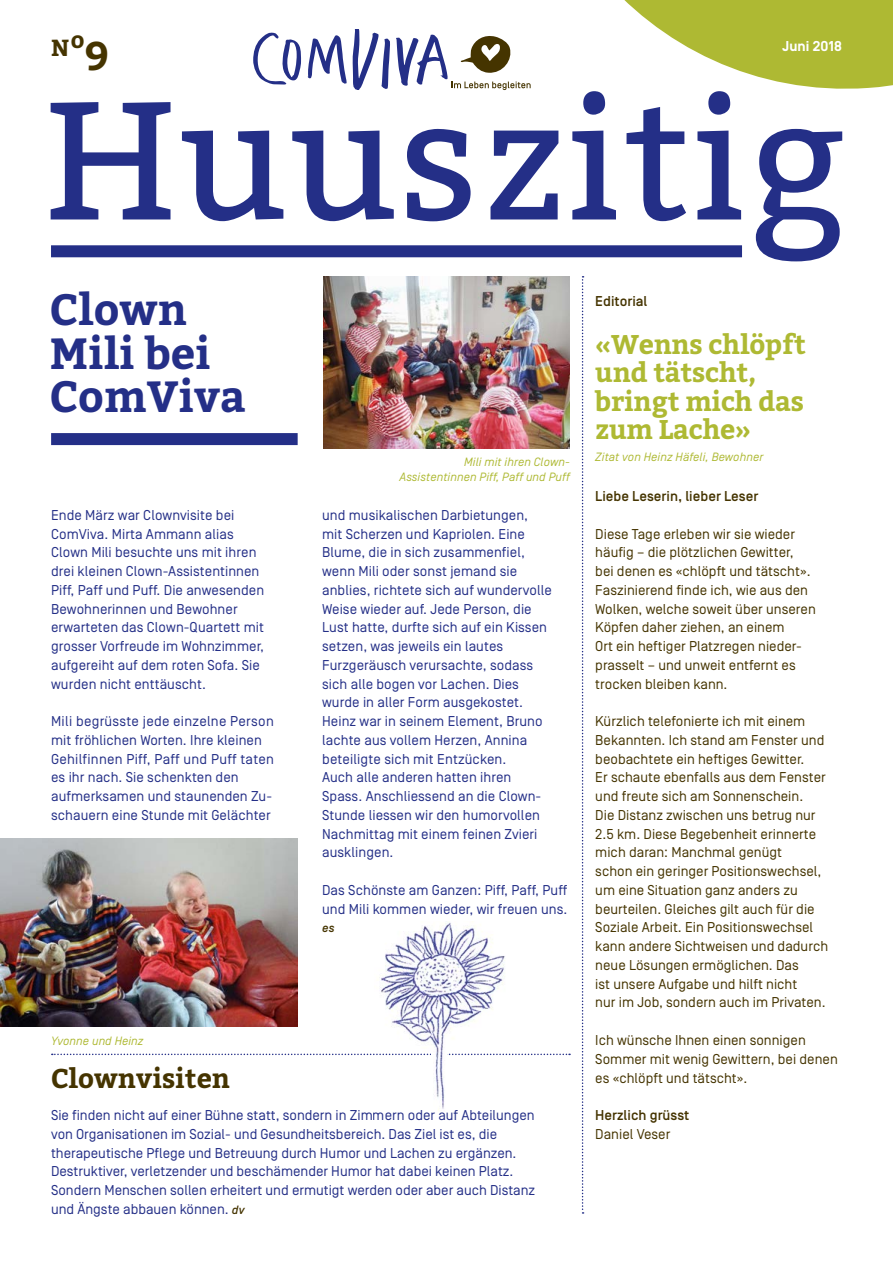
<style>
.page{position:relative;width:893px;height:1263px;background:#fff}
.page>*{position:absolute;margin:0;border:0;box-sizing:border-box;transform-origin:0 0}
.t1{font:167.7px "Bitter";letter-spacing:.01em;color:#242f87}
.t2{font:700 43.5px/43.5px "Bitter";color:#242f87}
.t3{font:700 39.75px "Bitter";color:#453400}
.t4{font:700 27px/28.5px "Bitter";letter-spacing:-.01em;color:#aeb933}
.t5{font:700 27px "Bitter";color:#453400}
.t6{font:700 23.25px "Bitter";color:#453400}
.t7{font:14.25px/18.8px "Simplon Norm";letter-spacing:.005em;color:#242f87}
.t8{font:14.25px/18.8px "Simplon Norm";color:#453400}
.t9{font:500 14.25px "Simplon Norm";color:#453400}
.t10{font:700 14.25px "Simplon Norm";letter-spacing:.01em;color:#fff}
.t11{font:italic 12px/15px "Simplon Norm";letter-spacing:.01em;color:#aeb933;text-align:right}
.t12{font:italic 500 12px "Simplon Norm";color:#453400}
.s1{font-weight:500;font-style:italic;font-size:12px;color:#453400}
</style>
<div class="page">
<svg style="left:52px;top:1053px;width:518px;height:2px"></svg>
<svg style="left:582px;top:276px;width:2px;height:938px"></svg>
<div style="left:51px;top:245px;width:691px;height:12px;background:#242f87"></div>
<div style="left:51px;top:433px;width:247px;height:12px;background:#242f87"></div>
<img style="left:323px;top:276px;width:247px;height:172px">
<img style="left:0;top:839px;width:298px;height:188px">
<img style="left:375px;top:921px;width:135px;height:191px">
<svg style="left:253px;top:32px;width:48px;height:53px"></svg>
<svg style="left:307px;top:35px;width:40px;height:49px"></svg>
<svg style="left:353px;top:29px;width:37px;height:61px"></svg>
<svg style="left:396px;top:0;width:497px;height:90px"></svg>
<h3 class="t6" style="left:51px;top:30px;width:35px">No</h3>
<p class="t10" style="left:782px;top:38px;width:61px">Juni 2018</p>
<h3 class="t3" style="left:85px;top:32px;width:26px">9</h3>
<h1 class="t1" style="left:44px;top:63px;width:804px">Huuszitig</h1>
<p class="t9" style="left:595px;top:294px;width:54px">Editorial</p>
<h3 class="t4" style="left:595px;top:330px;width:212px">«Wenns chlöpft und tätscht, bringt mich das zum Lache»</h3>
<p class="t11" style="left:595px;top:449px;width:169px">Zitat von Heinz Häfeli, Bewohner</p>
<p class="t9" style="left:595px;top:489px;width:164px">Liebe Leserin, lieber Leser</p>
<p class="t8" style="left:595px;top:525px;width:222px">Diese Tage erleben wir sie wieder häufig – die plötzlichen Gewitter,<br>bei denen es «chlöpft und tätscht».<br>Faszinierend finde ich, wie aus den<br>Wolken, welche soweit über unseren<br>Köpfen daher ziehen, an einem<br>Ort ein heftiger Platzregen nieder&shy;prasselt – und unweit entfernt es trocken bleiben kann.</p>
<p class="t8" style="left:595px;top:712px;width:234px">Kürzlich telefonierte ich mit einem Bekannten. Ich stand am Fenster und beobachtete ein heftiges Gewitter.<br>Er schaute ebenfalls aus dem Fenster und freute sich am Sonnenschein.<br>Die Distanz zwischen uns betrug nur 2.5 km. Diese Begebenheit erinnerte mich daran: Manchmal genügt<br>schon ein geringer Positionswechsel, um eine Situation ganz anders zu beurteilen. Gleiches gilt auch für die Soziale Arbeit. Ein Positionswechsel kann andere Sichtweisen und dadurch neue Lösungen ermöglichen. Das<br>ist unsere Aufgabe und hilft nicht<br>nur im Job, sondern auch im Privaten.</p>
<p class="t8" style="left:595px;top:1031px;width:244px">Ich wünsche Ihnen einen sonnigen<br>Sommer mit wenig Gewittern, bei denen es «chlöpft und tätscht».</p>
<p class="t9" style="left:595px;top:1107px;width:96px">Herzlich grüsst</p>
<p class="t8" style="left:595px;top:1125px;width:77px">Daniel Veser</p>
<h2 class="t2" style="left:50px;top:288px;width:197px">Clown<br>Mili bei<br>ComViva</h2>
<p class="t11" style="left:399px;top:455px;width:172px">Mili mit ihren Clown-<br>Assistentinnen Piff, Paff und Puff</p>
<p class="t7" style="left:51px;top:506px;width:215px">Ende März war Clownvisite bei<br>ComViva. Mirta Ammann alias<br>Clown Mili besuchte uns mit ihren drei kleinen Clown-Assistentinnen<br>Piff, Paff und Puff. Die anwesenden<br>Bewohnerinnen und Bewohner erwarteten das Clown-Quartett mit grosser Vorfreude im Wohnzimmer, aufgereiht auf dem roten Sofa. Sie wurden nicht enttäuscht.</p>
<p class="t7" style="left:51px;top:712px;width:224px">Mili begrüsste jede einzelne Person mit fröhlichen Worten. Ihre kleinen Gehilfinnen Piff, Paff und Puff taten es ihr nach. Sie schenkten den aufmerksamen und staunenden Zu&shy;schauern eine Stunde mit Gelächter</p>
<p class="t7" style="left:322px;top:506px;width:231px">und musikalischen Darbietungen, mit Scherzen und Kapriolen. Eine<br>Blume, die in sich zusammenfiel, wenn Mili oder sonst jemand sie anblies, richtete sich auf wundervolle<br>Weise wieder auf. Jede Person, die<br>Lust hatte, durfte sich auf ein Kissen setzen, was jeweils ein lautes<br>Furzgeräusch verursachte, sodass sich alle bogen vor Lachen. Dies wurde in aller Form ausgekostet.<br>Heinz war in seinem Element, Bruno lachte aus vollem Herzen, Annina beteiligte sich mit Entzücken.<br>Auch alle anderen hatten ihren<br>Spass. Anschliessend an die Clown-<br>Stunde liessen wir den humorvollen<br>Nachmittag mit einem feinen Zvieri ausklingen.</p>
<p class="t7" style="left:322px;top:881px;width:247px">Das Schönste am Ganzen: Piff, Paff, Puff und Mili kommen wieder, wir freuen uns.</p>
<p class="t12" style="left:322px;top:922px;width:14px">es</p>
<p class="t11" style="left:51px;top:1034px;width:94px">Yvonne und Heinz</p>
<h3 class="t5" style="left:51px;top:1062px;width:181px">Clownvisiten</h3>
<p class="t7" style="left:51px;top:1106px;width:486px">Sie finden nicht auf einer Bühne statt, sondern in Zimmern oder auf Abteilungen von Organisationen im Sozial- und Gesundheitsbereich. Das Ziel ist es, die therapeutische Pflege und Betreuung durch Humor und Lachen zu ergänzen.<br>Destruktiver, verletzender und beschämender Humor hat dabei keinen Platz.<br>Sondern Menschen sollen erheitert und ermutigt werden oder aber auch Distanz und Ängste abbauen können. <span class="s1">dv</span></p>
</div>
